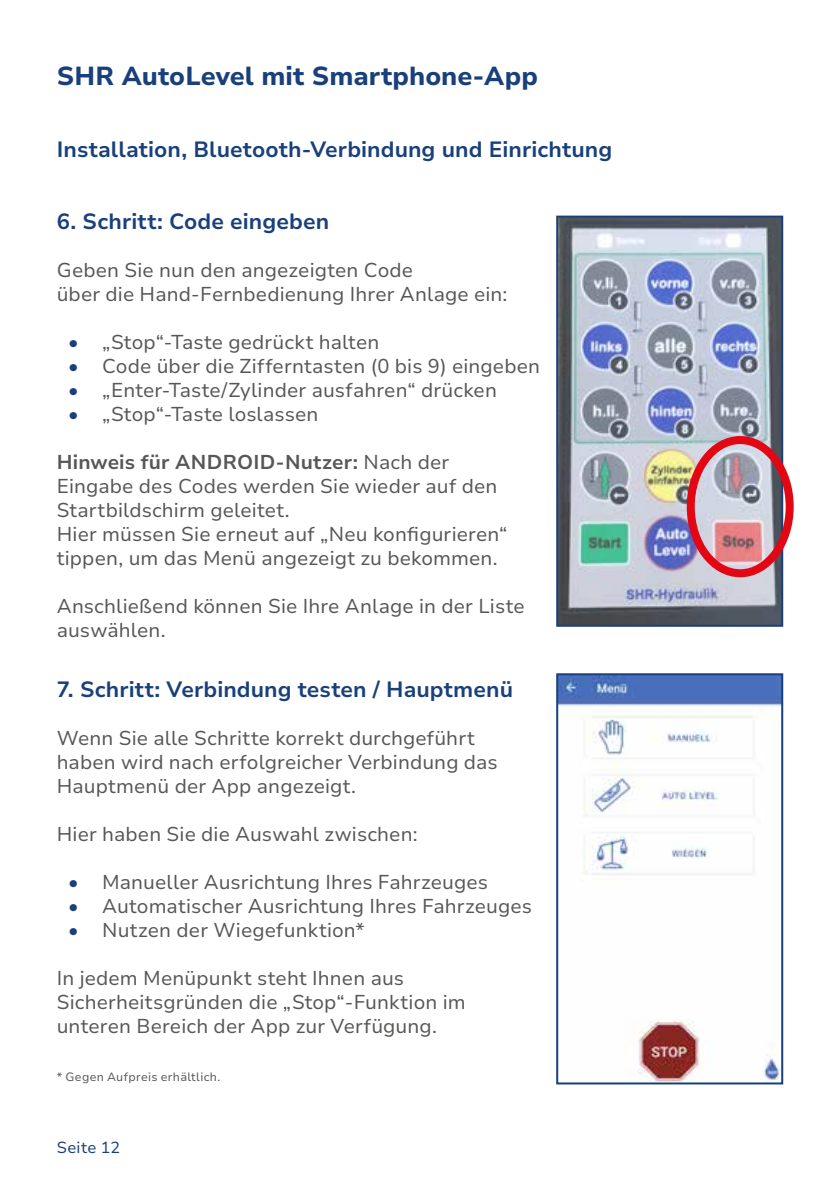
<style>
.page{position:relative;width:840px;height:1191px;background:#fff}
.page>*{position:absolute;margin:0;border:0;box-sizing:border-box;transform-origin:0 0}
.t1{font:800 26px "Nunito Sans 10 pt";color:#19407a}
.t2{font:700 22px "Nunito Sans 10 pt";letter-spacing:.005em;color:#19407a}
.t3{font:20px/24px "Nunito Sans 10 pt";letter-spacing:.005em;color:#575756}
.t4{font:16px "Nunito Sans 10 pt";letter-spacing:.02em;color:#19407a}
.t5{font:12px "Nunito Sans 10 pt";letter-spacing:.03em;color:#575756}
.s1{color:#19407a}
.s2{font-weight:700}
</style>
<div class="page">
<img style="left:559px;top:219px;width:220px;height:405px">
<div style="left:556px;top:216px;width:226px;height:411px;border:2px solid #19407a"></div>
<div style="left:686px;top:436px;width:107px;height:141px;border:8px solid #e30613;border-radius:50%"></div>
<img style="left:559px;top:676px;width:220px;height:405px">
<div style="left:556px;top:673px;width:226px;height:411px;border:2px solid #19407a"></div>
<h1 class="t1" style="left:57px;top:57px;width:482px">SHR AutoLevel mit Smartphone-App</h1>
<p class="t2" style="left:57px;top:134px;width:556px">Installation, Bluetooth-Verbindung und Einrichtung</p>
<p class="t2" style="left:57px;top:206px;width:274px">6. Schritt: Code eingeben</p>
<p class="t3" style="left:57px;top:257px;width:452px">Geben Sie nun den angezeigten Code<br>über die Hand-Fernbedienung Ihrer Anlage ein:</p>
<p class="t3" style="left:68px;top:329px;width:312px"><span class="s1">•</span> „Stop“-Taste gedrückt halten</p>
<p class="t3" style="left:68px;top:353px;width:473px"><span class="s1">•</span> Code über die Zifferntasten (0 bis 9) eingeben</p>
<p class="t3" style="left:68px;top:377px;width:430px"><span class="s1">•</span> „Enter-Taste/Zylinder ausfahren“ drücken</p>
<p class="t3" style="left:68px;top:401px;width:252px"><span class="s1">•</span> „Stop“-Taste loslassen</p>
<p class="t3" style="left:57px;top:449px;width:452px"><span class="s2">Hinweis für ANDROID-Nutzer:</span> Nach der Eingabe des Codes werden Sie wieder auf den Startbildschirm geleitet.<br>Hier müssen Sie erneut auf „Neu konfigurieren“ tippen, um das Menü angezeigt zu bekommen.</p>
<p class="t3" style="left:57px;top:593px;width:469px">Anschließend können Sie Ihre Anlage in der Liste auswählen.</p>
<p class="t2" style="left:57px;top:674px;width:457px">7. Schritt: Verbindung testen / Hauptmenü</p>
<p class="t3" style="left:57px;top:725px;width:442px">Wenn Sie alle Schritte korrekt durchgeführt haben wird nach erfolgreicher Verbindung das<br>Hauptmenü der App angezeigt.</p>
<p class="t3" style="left:57px;top:821px;width:362px">Hier haben Sie die Auswahl zwischen:</p>
<p class="t3" style="left:68px;top:869px;width:421px"><span class="s1">•</span> Manueller Ausrichtung Ihres Fahrzeuges</p>
<p class="t3" style="left:68px;top:893px;width:465px"><span class="s1">•</span> Automatischer Ausrichtung Ihres Fahrzeuges</p>
<p class="t3" style="left:68px;top:917px;width:298px"><span class="s1">•</span> Nutzen der Wiegefunktion*</p>
<p class="t3" style="left:57px;top:965px;width:410px">In jedem Menüpunkt steht Ihnen aus<br>Sicherheitsgründen die „Stop“-Funktion im unteren Bereich der App zur Verfügung.</p>
<p class="t5" style="left:57px;top:1068px;width:165px">* Gegen Aufpreis erhältlich.</p>
<p class="t4" style="left:57px;top:1136px;width:65px">Seite 12</p>
</div>
